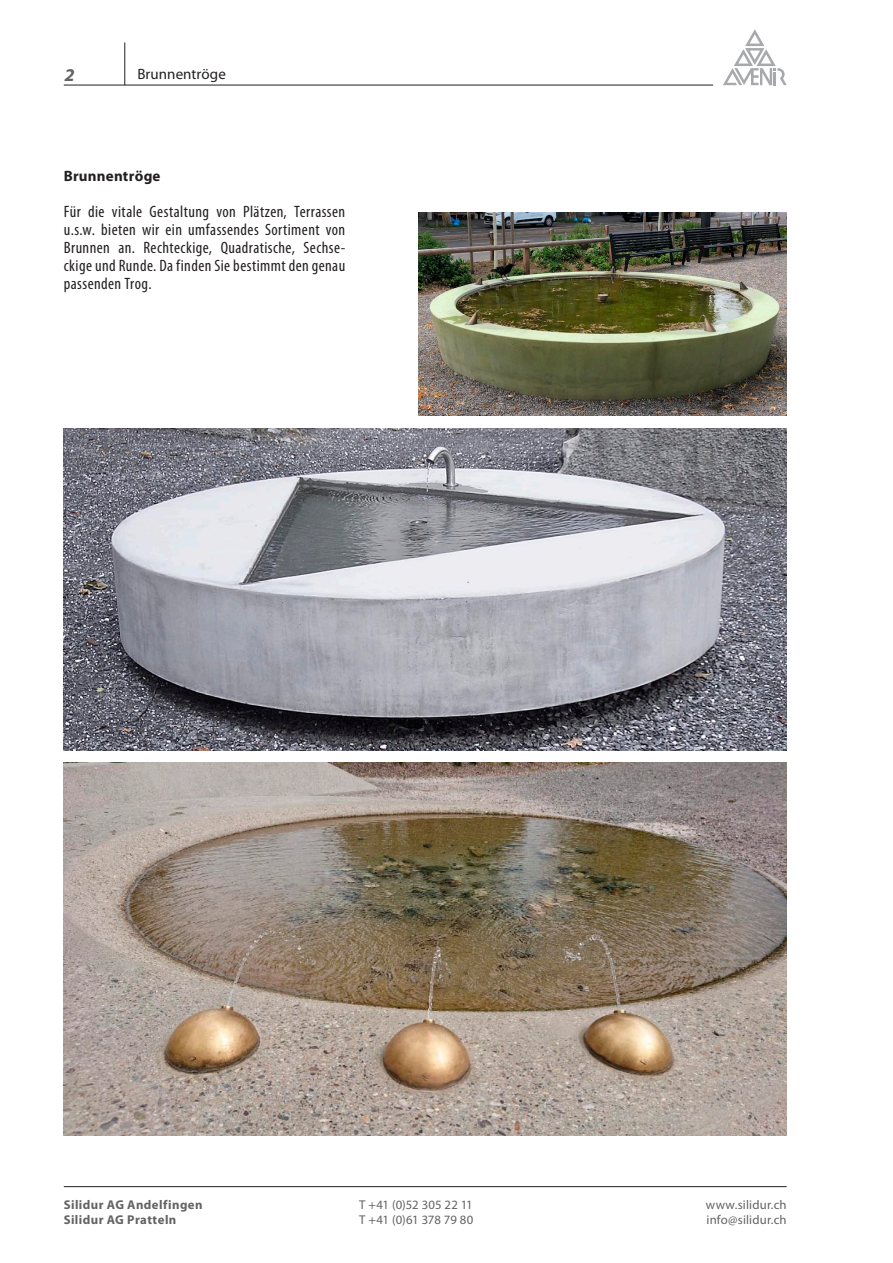
<style>
.page{position:relative;width:893px;height:1263px;background:#fff}
.page>*{position:absolute;margin:0;border:0;box-sizing:border-box;transform-origin:0 0}
.t1{font:italic 700 18px "Myriad Pro";color:#636366}
.t2{font:condensed 16.5px/18px "Myriad Pro";letter-spacing:.025em;color:#231f20;text-align:justify}
.t3{font:15px "Myriad Pro";letter-spacing:.005em;color:#231f20}
.t4{font:700 15px "Myriad Pro";letter-spacing:.015em;color:#231f20}
.t5{font:12.75px "Myriad Pro";letter-spacing:.01em;color:#636366}
.t6{font:700 12.75px "Myriad Pro";letter-spacing:.035em;color:#636366}
.t7{font:12.75px "Myriad Pro";letter-spacing:-.01em;color:#636366}
</style>
<div class="page">
<img style="left:419px;top:213px;width:368px;height:203px">
<img style="left:64px;top:428px;width:723px;height:322px">
<img style="left:64px;top:763px;width:723px;height:372px">
<hr style="left:64px;top:85px;width:649px;height:1px;background:#231f20">
<hr style="left:125px;top:43px;width:1px;height:42px;background:#231f20">
<svg style="left:723px;top:29px;width:64px;height:56px"></svg>
<hr style="left:64px;top:1186px;width:723px;height:1px;background:#231f20">
<p class="t1" style="left:64px;top:63px;width:15px">2</p>
<p class="t3" style="left:137px;top:65px;width:90px">Brunnentröge</p>
<p class="t4" style="left:64px;top:166px;width:98px">Brunnentröge</p>
<p class="t2" style="left:64px;top:203px;width:283px">Für die vitale Gestaltung von Plätzen, Terrassen u.s.w. bieten wir ein umfassendes Sortiment von Brunnen an. Rechteckige, Quadratische, Sechse&shy;ckige und Runde. Da finden Sie bestimmt den genau passenden Trog.</p>
<p class="t6" style="left:64px;top:1196px;width:140px">Silidur AG Andelfingen</p>
<p class="t5" style="left:359px;top:1196px;width:115px">T +41 (0)52 305 22 11</p>
<p class="t5" style="left:706px;top:1196px;width:82px">www.silidur.ch</p>
<p class="t6" style="left:64px;top:1211px;width:114px">Silidur AG Pratteln</p>
<p class="t7" style="left:359px;top:1211px;width:116px">T +41 (0)61 378 79 80</p>
<p class="t5" style="left:707px;top:1211px;width:82px">info@silidur.ch</p>
</div>
